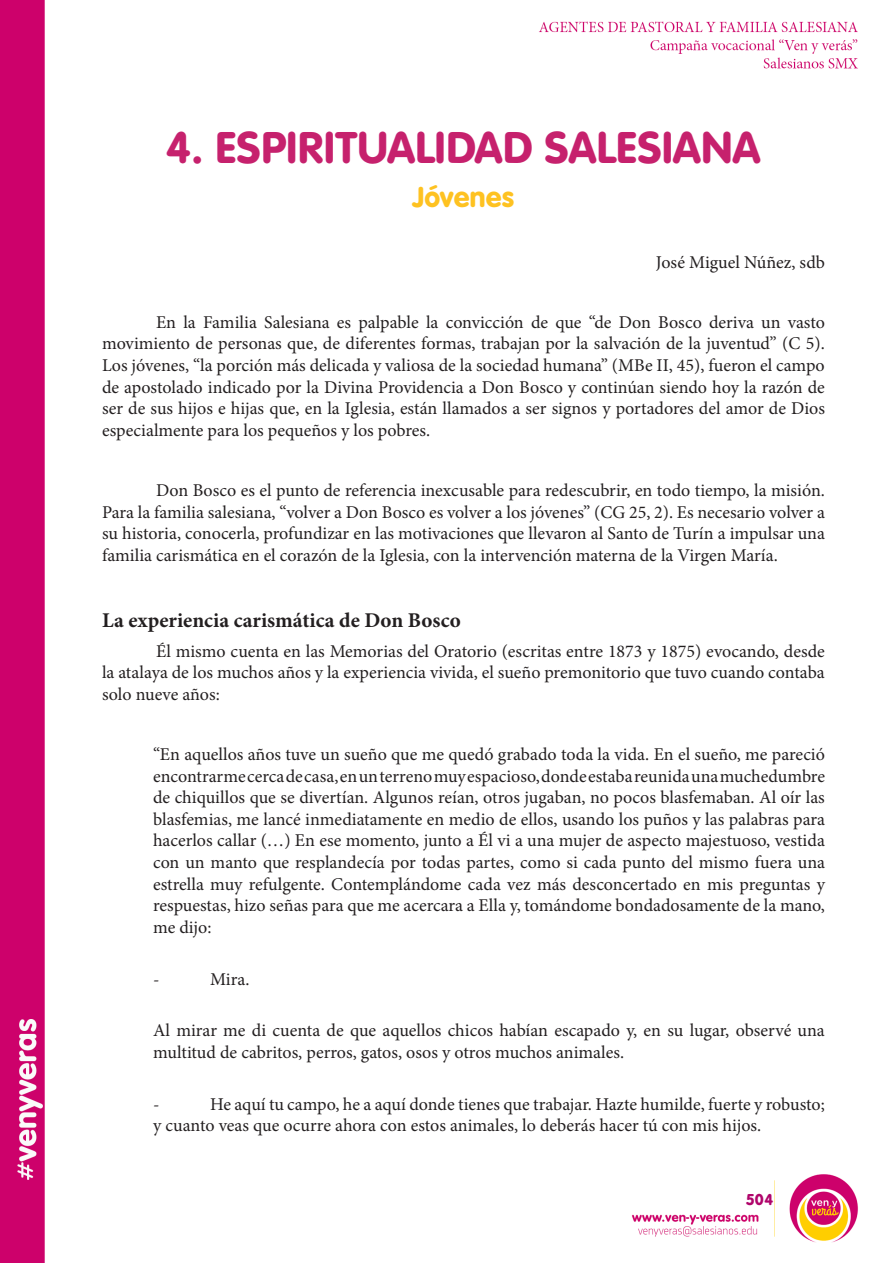
<style>
.page{position:relative;width:893px;height:1263px;background:#fff}
.page>*{position:absolute;margin:0;border:0;box-sizing:border-box;transform-origin:0 0}
.t1{font:46.5px "VAG Rundschrift D";letter-spacing:-.005em;color:#c6216d}
.t2{font:30px "VAG Rundschrift D";letter-spacing:-.005em;color:#fec221}
.t3{font:700 21px "Minion Pro";color:#231f20}
.t4{font:18px/21.6px "Minion Pro";color:#231f20;text-align:justify}
.t5{font:16.5px "VAG Rundschrift D";color:#b0056b}
</style>
<div class="page">
<img style="left:0;top:0;width:858px;height:1263px">
<p class="t1" style="left:166px;top:120px;width:596px">4. ESPIRITUALIDAD SALESIANA</p>
<p class="t2" style="left:412px;top:180px;width:104px">Jóvenes</p>
<p class="t4" style="left:656px;top:251px;width:171px">José Miguel Núñez, sdb</p>
<p class="t4" style="left:102px;top:311px;width:724px;text-indent:54px">En la Familia Salesiana es palpable la convicción de que “de Don Bosco deriva un vasto movimiento de personas que, de diferentes formas, trabajan por la salvación de la juventud” (C 5).<br>Los jóvenes, “la porción más delicada y valiosa de la sociedad humana” (MBe II, 45), fueron el campo de apostolado indicado por la Divina Providencia a Don Bosco y continúan siendo hoy la razón de ser de sus hijos e hijas que, en la Iglesia, están llamados a ser signos y portadores del amor de Dios especialmente para los pequeños y los pobres.</p>
<p class="t4" style="left:102px;top:480px;width:724px;text-indent:54px">Don Bosco es el punto de referencia inexcusable para redescubrir, en todo tiempo, la misión.<br>Para la familia salesiana, “volver a Don Bosco es volver a los jóvenes” (CG 25, 2). Es necesario volver a su historia, conocerla, profundizar en las motivaciones que llevaron al Santo de Turín a impulsar una familia carismática en el corazón de la Iglesia, con la intervención materna de la Virgen María.</p>
<p class="t3" style="left:102px;top:605px;width:360px">La experiencia carismática de Don Bosco</p>
<p class="t4" style="left:102px;top:640px;width:724px;text-indent:54px">Él mismo cuenta en las Memorias del Oratorio (escritas entre 1873 y 1875) evocando, desde la atalaya de los muchos años y la experiencia vivida, el sueño premonitorio que tuvo cuando contaba solo nueve años:</p>
<p class="t4" style="left:153px;top:743px;width:673px">“En aquellos años tuve un sueño que me quedó grabado toda la vida. En el sueño, me pareció encontrarme cerca de casa, en un terreno muy espacioso, donde estaba reunida una muchedumbre de chiquillos que se divertían. Algunos reían, otros jugaban, no pocos blasfemaban. Al oír las blasfemias, me lancé inmediatamente en medio de ellos, usando los puños y las palabras para hacerlos callar (…) En ese momento, junto a Él vi a una mujer de aspecto majestuoso, vestida con un manto que resplandecía por todas partes, como si cada punto del mismo fuera una estrella muy refulgente. Contemplándome cada vez más desconcertado en mis preguntas y respuestas, hizo señas para que me acercara a Ella y, tomándome bondadosamente de la mano, me dijo:</p>
<p class="t4" style="left:153px;top:968px;width:8px">-</p>
<p class="t4" style="left:210px;top:968px;width:41px">Mira.</p>
<p class="t4" style="left:153px;top:1020px;width:673px">Al mirar me di cuenta de que aquellos chicos habían escapado y, en su lugar, observé una multitud de cabritos, perros, gatos, osos y otros muchos animales.</p>
<p class="t4" style="left:153px;top:1093px;width:673px;text-indent:57px">He aquí tu campo, he a aquí donde tienes que trabajar. Hazte humilde, fuerte y robusto; y cuanto veas que ocurre ahora con estos animales, lo deberás hacer tú con mis hijos.</p>
<p class="t4" style="left:153px;top:1093px;width:8px">-</p>
<p class="t5" style="left:746px;top:1190px;width:29px">504</p>
</div>
